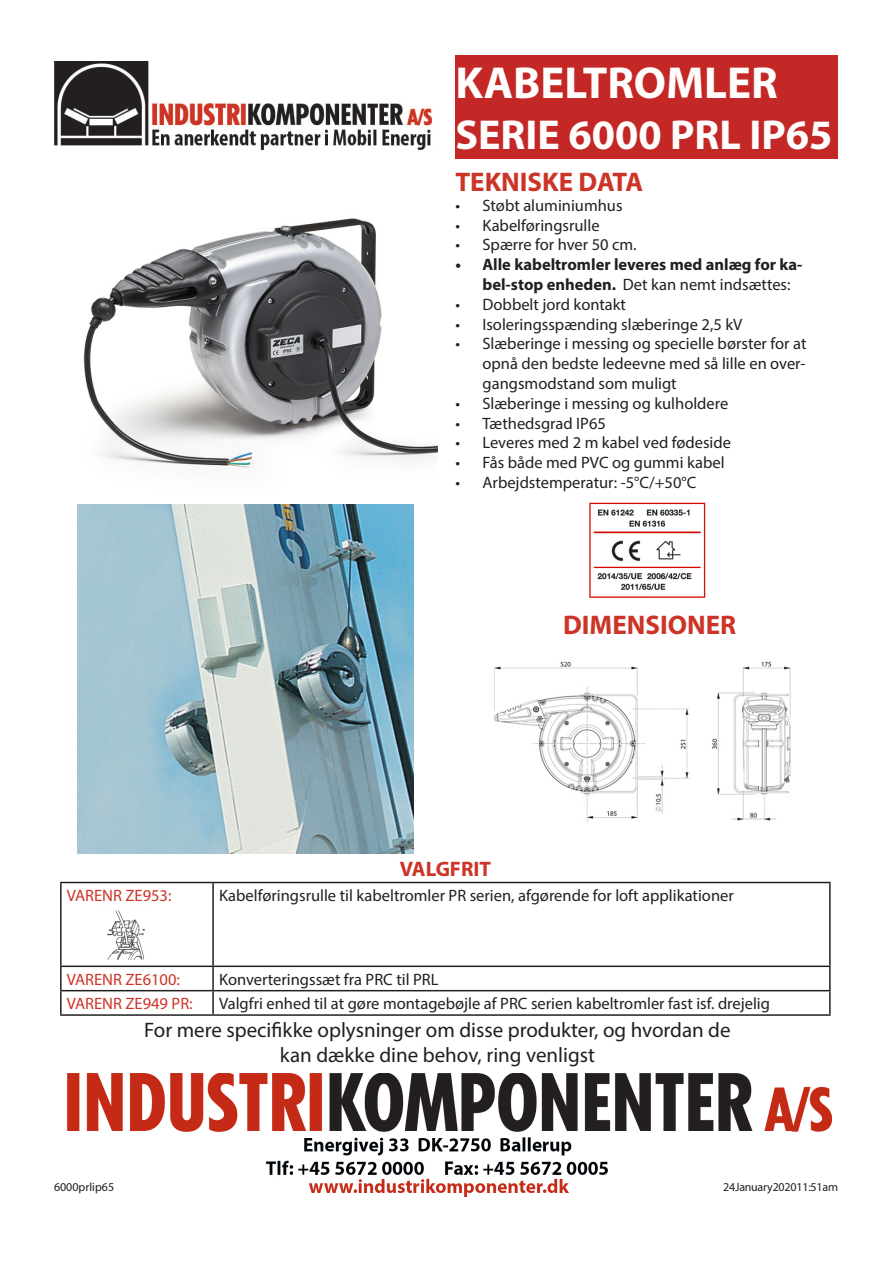
<style>
.page{position:relative;width:893px;height:1263px;background:#fff}
.page>*{position:absolute;margin:0;border:0;box-sizing:border-box;transform-origin:0 0}
.t1{font:700 45px "Myriad Pro";color:#fffefc}
.t2{font:700 42px "Myriad Pro";color:#fffefc}
.t3{font:700 27px "Myriad Pro";color:#cc3427}
.t4{font:21px/25.2px "Myriad Pro";color:#231f20;text-align:center}
.t5{font:700 21px "Myriad Pro";color:#cc3427}
.t6{font:16.5px/19.8px "Myriad Pro";color:#231f20;text-align:justify}
.t7{font:700 16.5px/19.8px "Myriad Pro";color:#231f20}
.t8{font:16.5px "Myriad Pro";color:#cc3427}
.t9{font:12px "Myriad Pro";letter-spacing:-.02em;color:#231f20}
.t10{font:12px "Myriad Pro";color:#231f20}
.s1{font-weight:400}
</style>
<div class="page">
<img style="left:54px;top:61px;width:378px;height:89px">
<div style="left:455px;top:55px;width:383px;height:104px;background:#c32826"></div>
<img style="left:67px;top:1073px;width:765px;height:123px">
<img style="left:83px;top:218px;width:354px;height:251px">
<img style="left:494px;top:661px;width:297px;height:162px">
<hr style="left:60px;top:882px;width:153px;height:1px;background:#231f20">
<hr style="left:60px;top:883px;width:2px;height:82px;background:#231f20">
<hr style="left:213px;top:882px;width:618px;height:1px;background:#231f20">
<hr style="left:212px;top:883px;width:2px;height:82px;background:#231f20">
<hr style="left:829px;top:883px;width:2px;height:82px;background:#231f20">
<hr style="left:60px;top:965px;width:153px;height:2px;background:#231f20">
<hr style="left:60px;top:967px;width:2px;height:23px;background:#231f20">
<hr style="left:213px;top:965px;width:618px;height:2px;background:#231f20">
<hr style="left:212px;top:967px;width:2px;height:23px;background:#231f20">
<hr style="left:829px;top:967px;width:2px;height:23px;background:#231f20">
<hr style="left:60px;top:990px;width:153px;height:1px;background:#231f20">
<hr style="left:60px;top:991px;width:2px;height:23px;background:#231f20">
<hr style="left:213px;top:990px;width:618px;height:1px;background:#231f20">
<hr style="left:212px;top:991px;width:2px;height:23px;background:#231f20">
<hr style="left:829px;top:991px;width:2px;height:23px;background:#231f20">
<hr style="left:60px;top:1014px;width:153px;height:2px;background:#231f20">
<hr style="left:213px;top:1014px;width:618px;height:2px;background:#231f20">
<img style="left:589px;top:502px;width:117px;height:96px">
<img style="left:107px;top:910px;width:38px;height:50px">
<img style="left:78px;top:505px;width:336px;height:349px">
<h1 class="t1" style="left:455px;top:54px;width:324px">KABELTROMLER</h1>
<h2 class="t2" style="left:455px;top:107px;width:378px">SERIE 6000 PRL IP65</h2>
<h3 class="t3" style="left:455px;top:164px;width:189px">TEKNISKE DATA</h3>
<p class="t6" style="left:455px;top:195px;width:169px">• Støbt aluminiumhus</p>
<p class="t6" style="left:455px;top:215px;width:146px">• Kabelføringsrulle</p>
<p class="t6" style="left:455px;top:235px;width:183px">• Spærre for hver 50 cm.</p>
<p class="t7" style="left:482px;top:254px;width:322px;text-indent:-27px">• Alle kabeltromler leveres med anlæg for ka&shy;bel-stop enheden. <span class="s1">Det kan nemt indsættes:</span></p>
<p class="t6" style="left:455px;top:294px;width:172px">• Dobbelt jord kontakt</p>
<p class="t6" style="left:455px;top:314px;width:288px">• Isoleringsspænding slæberinge 2,5 kV</p>
<p class="t6" style="left:482px;top:334px;width:325px;text-indent:-27px">• Slæberinge i messing og specielle børster for at opnå den bedste ledeevne med så lille en over&shy;gangsmodstand som muligt</p>
<p class="t6" style="left:455px;top:393px;width:274px">• Slæberinge i messing og kulholdere</p>
<p class="t6" style="left:455px;top:413px;width:152px">• Tæthedsgrad IP65</p>
<p class="t6" style="left:455px;top:433px;width:277px">• Leveres med 2 m kabel ved fødeside</p>
<p class="t6" style="left:455px;top:453px;width:271px">• Fås både med PVC og gummi kabel</p>
<p class="t6" style="left:455px;top:472px;width:242px">• Arbejdstemperatur: -5°C/+50°C</p>
<h3 class="t3" style="left:563px;top:607px;width:175px">DIMENSIONER</h3>
<p class="t5" style="left:400px;top:855px;width:93px">VALGFRIT</p>
<p class="t8" style="left:67px;top:885px;width:106px">VARENR ZE953:</p>
<p class="t6" style="left:219px;top:885px;width:516px">Kabelføringsrulle til kabeltromler PR serien, afgørende for loft applikationer</p>
<p class="t8" style="left:67px;top:969px;width:115px">VARENR ZE6100:</p>
<p class="t6" style="left:219px;top:969px;width:221px">Konverteringssæt fra PRC til PRL</p>
<p class="t8" style="left:67px;top:993px;width:127px">VARENR ZE949 PR:</p>
<p class="t6" style="left:219px;top:993px;width:552px">Valgfri enhed til at gøre montagebøjle af PRC serien kabeltromler fast isf. drejelig</p>
<p class="t4" style="left:144px;top:1017px;width:588px">For mere specifikke oplysninger om disse produkter, og hvordan de kan dække dine behov, ring venligst</p>
<p class="t10" style="left:54px;top:1180px;width:62px">6000prlip65</p>
<p class="t9" style="left:723px;top:1180px;width:116px">24 January 2020 11:51 am</p>
</div>
